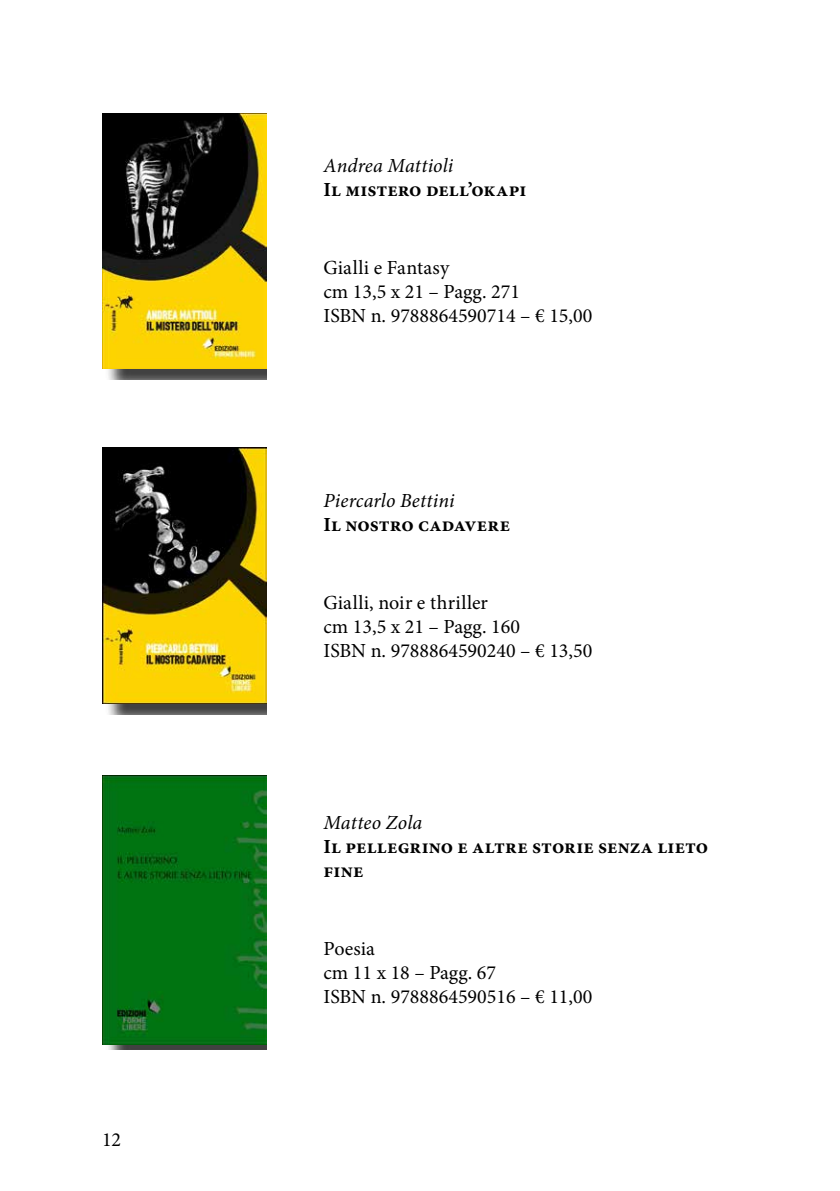
<style>
.page{position:relative;width:840px;height:1191px;background:#fff}
.page>*{position:absolute;margin:0;border:0;box-sizing:border-box;transform-origin:0 0}
.t1{font:20px/24px "Minion Pro";color:#000}
.t2{font:700 20px/24px "Minion Pro";letter-spacing:.01em;color:#000}
.t3{font:italic 20px "Minion Pro";letter-spacing:.005em;color:#000}
</style>
<div class="page">
<img style="left:102px;top:776px;width:164px;height:268px">
<div style="left:105px;top:451px;width:161px;height:263px;background:#000;opacity:.75"></div>
<img style="left:102px;top:448px;width:164px;height:255px">
<div style="left:105px;top:116px;width:161px;height:264px;background:#000;opacity:.75"></div>
<img style="left:102px;top:113px;width:164px;height:256px">
<p class="t1" style="left:102px;top:1127px;width:20px">12</p>
<p class="t3" style="left:323px;top:152px;width:131px">Andrea Mattioli</p>
<p class="t2" style="left:323px;top:178px;width:204px">Il mistero dell’okapi</p>
<p class="t1" style="left:323px;top:256px;width:270px">Gialli e Fantasy<br>cm 13,5 x 21 – Pagg. 271<br>ISBN n. 9788864590714 – € 15,00</p>
<p class="t3" style="left:323px;top:487px;width:132px">Piercarlo Bettini</p>
<p class="t2" style="left:323px;top:512px;width:188px">Il nostro cadavere</p>
<p class="t1" style="left:323px;top:590px;width:270px">Gialli, noir e thriller<br>cm 13,5 x 21 – Pagg. 160<br>ISBN n. 9788864590240 – € 13,50</p>
<p class="t3" style="left:323px;top:809px;width:100px">Matteo Zola</p>
<p class="t2" style="left:323px;top:835px;width:386px">Il pellegrino e altre storie senza lieto fine</p>
<p class="t1" style="left:323px;top:937px;width:270px">Poesia<br>cm 11 x 18 – Pagg. 67<br>ISBN n. 9788864590516 – € 11,00</p>
</div>
